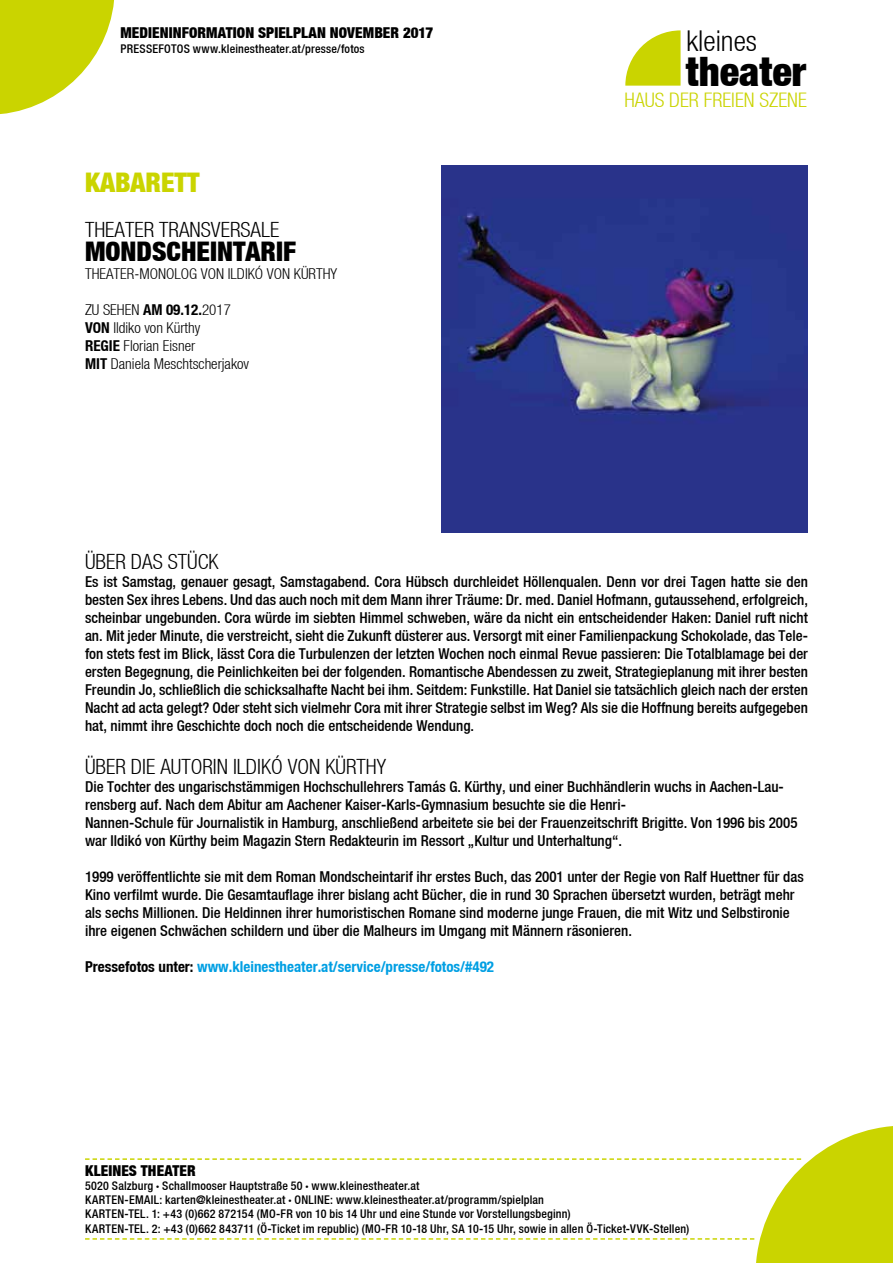
<style>
.page{position:relative;width:893px;height:1263px;background:#fff}
.page>*{position:absolute;margin:0;border:0;box-sizing:border-box;transform-origin:0 0}
.t1{font:40.5px "Helvetica Neue Black Cond";color:#000}
.t2{font:28.65px "Helvetica Neue Light Cond";color:#000}
.t3{font:27px "Helvetica Neue Black Cond";color:#000}
.t4{font:27px "Helvetica Neue Black Cond";color:#cad400}
.t5{font:21px "Helvetica Neue Light Cond";color:#000}
.t6{font:20.1px "Helvetica Neue Light Cond";color:#cad400}
.t7{font:15px/18px "Helvetica Neue Medium Cond";color:#000}
.t8{font:15px/18px "Helvetica Neue Light Cond";color:#000}
.t9{font:15px "Helvetica Neue Bold Cond";color:#009fe3}
.t10{font:15px "Helvetica Neue Black Cond";letter-spacing:.005em;color:#000}
.t11{font:12px/14.2px "Helvetica Neue Medium Cond";letter-spacing:.015em;color:#000}
.s1{font-family:"Helvetica Neue Bold Cond"}
.s2{color:#000}
.s3{font-family:"Helvetica Neue Black Cond"}
</style>
<div class="page">
<svg style="left:625px;top:30px;width:56px;height:56px"></svg>
<svg style="left:85px;top:1126px;width:808px;height:137px"></svg>
<svg style="left:0;top:0;width:114px;height:114px"></svg>
<img style="left:442px;top:166px;width:366px;height:366px">
<p class="t10" style="left:120px;top:24px;width:314px">MEDIENINFORMATION SPIELPLAN NOVEMBER 2017</p>
<p class="t11" style="left:120px;top:41px;width:246px">PRESSEFOTOS www.kleinestheater.at/presse/fotos</p>
<h3 class="t4" style="left:85px;top:166px;width:116px">KABARETT</h3>
<h3 class="t5" style="left:85px;top:217px;width:196px">THEATER TRANSVERSALE</h3>
<h3 class="t3" style="left:85px;top:235px;width:212px">MONDSCHEINTARIF</h3>
<p class="t8" style="left:85px;top:264px;width:254px">THEATER-MONOLOG VON ILDIKÓ VON KÜRTHY</p>
<p class="t8" style="left:85px;top:300px;width:166px">ZU SEHEN <span class="s1">AM 09.12.</span>2017<br><span class="s1">VON</span> Ildiko von Kürthy<br><span class="s1">REGIE</span> Florian Eisner<br><span class="s1">MIT</span> Daniela Meschtscherjakov</p>
<h2 class="t2" style="left:686px;top:25px;width:72px">kleines</h2>
<h1 class="t1" style="left:686px;top:46px;width:122px">theater</h1>
<h3 class="t6" style="left:624px;top:88px;width:184px">HAUS DER FREIEN SZENE</h3>
<h3 class="t5" style="left:85px;top:549px;width:135px">ÜBER DAS STÜCK</h3>
<p class="t7" style="left:85px;top:572px;width:724px;text-align:justify">Es ist Samstag, genauer gesagt, Samstagabend. Cora Hübsch durchleidet Höllenqualen. Denn vor drei Tagen hatte sie den besten Sex ihres Lebens. Und das auch noch mit dem Mann ihrer Träume: Dr. med. Daniel Hofmann, gutaussehend, erfolgreich, scheinbar ungebunden. Cora würde im siebten Himmel schweben, wäre da nicht ein entscheidender Haken: Daniel ruft nicht an. Mit jeder Minute, die verstreicht, sieht die Zukunft düsterer aus. Versorgt mit einer Familienpackung Schokolade, das Tele&shy;fon stets fest im Blick, lässt Cora die Turbulenzen der letzten Wochen noch einmal Revue passieren: Die Totalblamage bei der ersten Begegnung, die Peinlichkeiten bei der folgenden. Romantische Abendessen zu zweit, Strategieplanung mit ihrer besten Freundin Jo, schließlich die schicksalhafte Nacht bei ihm. Seitdem: Funkstille. Hat Daniel sie tatsächlich gleich nach der ersten Nacht ad acta gelegt? Oder steht sich vielmehr Cora mit ihrer Strategie selbst im Weg? Als sie die Hoffnung bereits aufgegeben hat, nimmt ihre Geschichte doch noch die entscheidende Wendung.</p>
<h3 class="t5" style="left:85px;top:754px;width:303px">ÜBER DIE AUTORIN ILDIKÓ VON KÜRTHY</h3>
<p class="t7" style="left:85px;top:777px;width:714px">Die Tochter des ungarischstämmigen Hochschullehrers Tamás G. Kürthy, und einer Buchhändlerin wuchs in Aachen-Lau&shy;rensberg auf. Nach dem Abitur am Aachener Kaiser-Karls-Gymnasium besuchte sie die Henri-<br>Nannen-Schule für Journalistik in Hamburg, anschließend arbeitete sie bei der Frauenzeitschrift Brigitte. Von 1996 bis 2005 war Ildikó von Kürthy beim Magazin Stern Redakteurin im Ressort „Kultur und Unterhaltung“.</p>
<p class="t7" style="left:85px;top:867px;width:720px">1999 veröffentlichte sie mit dem Roman Mondscheintarif ihr erstes Buch, das 2001 unter der Regie von Ralf Huettner für das Kino verfilmt wurde. Die Gesamtauflage ihrer bislang acht Bücher, die in rund 30 Sprachen übersetzt wurden, beträgt mehr als sechs Millionen. Die Heldinnen ihrer humoristischen Romane sind moderne junge Frauen, die mit Witz und Selbstironie ihre eigenen Schwächen schildern und über die Malheurs im Umgang mit Männern räsonieren.</p>
<p class="t9" style="left:85px;top:957px;width:410px"><span class="s2">Pressefotos unter:</span> www.kleinestheater.at/service/presse/fotos/#492</p>
<p class="t10" style="left:85px;top:1161px;width:112px">KLEINES THEATER</p>
<p class="t11" style="left:85px;top:1178px;width:606px">5020 Salzburg <span class="s3">·</span> Schallmooser Hauptstraße 50 <span class="s3">·</span> www.kleinestheater.at<br>KARTEN-EMAIL: karten@kleinestheater.at <span class="s3">·</span> ONLINE: www.kleinestheater.at/programm/spielplan<br>KARTEN-TEL. 1: +43 (0)662 872154 (MO-FR von 10 bis 14 Uhr und eine Stunde vor Vorstellungsbeginn)<br>KARTEN-TEL. 2: +43 (0)662 843711 (Ö-Ticket im republic) (MO-FR 10-18 Uhr, SA 10-15 Uhr, sowie in allen Ö-Ticket-VVK-Stellen)</p>
</div>
